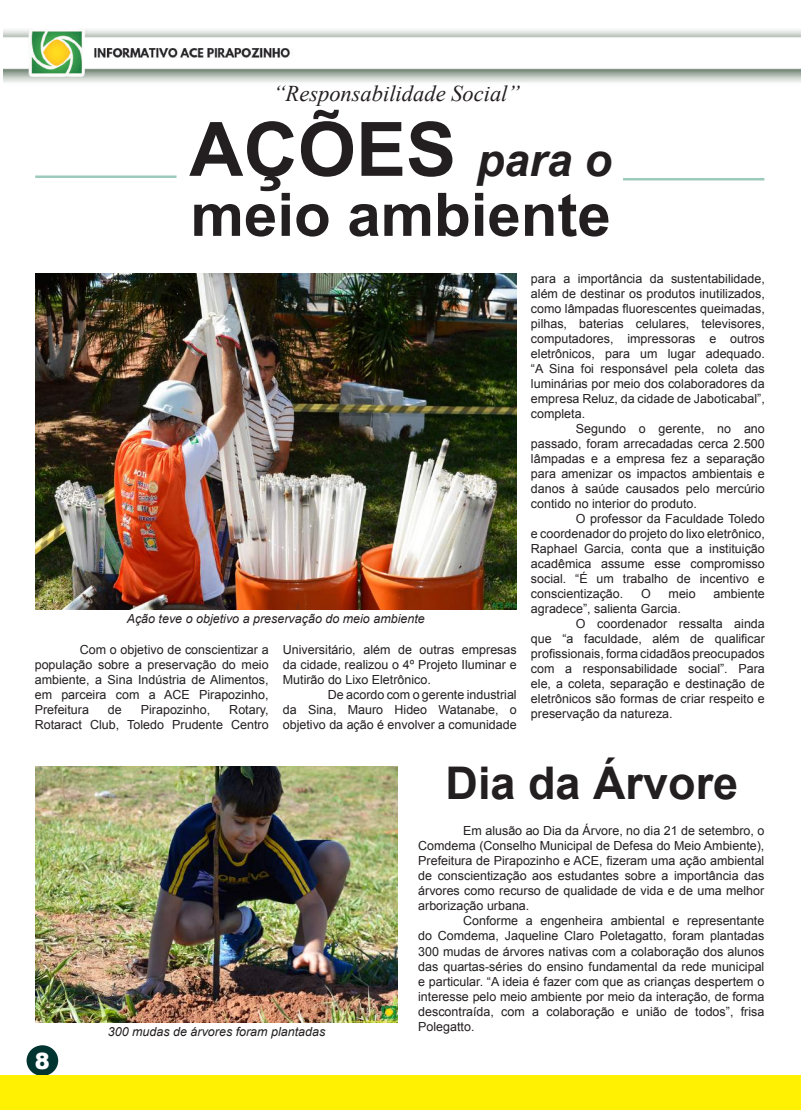
<style>
.page{position:relative;width:801px;height:1110px;background:#fff}
.page>*{position:absolute;margin:0;border:0;box-sizing:border-box;transform-origin:0 0}
.t1{font:700 75px "Arial";color:#231f20}
.t2{font:700 60px "Arial";color:#231f20}
.t3{font:700 45px "Arial";color:#231f20}
.t4{font:italic 22.5px "Times New Roman";color:#231f20}
.t5{font:900 22.5px "Arial";color:#fff}
.t6{font:12.5px/15px "Arial";color:#231f20;text-align:justify}
.t7{font:italic 12.5px "Arial";color:#231f20}
.s1{font-style:italic;font-size:45px}
</style>
<div class="page">
<img style="left:4px;top:29px;width:797px;height:1045px">
<div style="left:27px;top:1044px;width:31px;height:31px;background:#003431;border-radius:50%"></div>
<div style="left:0;top:1074px;width:801px;height:35px;background:#fff101"></div>
<img style="left:35px;top:273px;width:482px;height:336px">
<hr style="left:623px;top:178px;width:141px;height:2px;background:#9ccabd">
<hr style="left:35px;top:175px;width:141px;height:3px;background:#9ccabd">
<img style="left:35px;top:766px;width:363px;height:256px">
<h3 class="t4" style="left:273px;top:78px;width:248px">“Responsabilidade Social”</h3>
<h1 class="t1" style="left:189px;top:96px;width:424px">AÇÕES <span class="s1">para o</span></h1>
<h2 class="t2" style="left:191px;top:172px;width:422px">meio ambiente</h2>
<p class="t7" style="left:127px;top:610px;width:300px">Ação teve o objetivo a preservação do meio ambiente</p>
<p class="t6" style="left:35px;top:642px;width:235px;text-indent:45px">Com o objetivo de conscientizar a população sobre a preservação do meio ambiente, a Sina Indústria de Alimentos, em parceira com a ACE Pirapozinho, Prefeitura</p>
<p class="t6" style="left:283px;top:642px;width:235px">Universitário, além de outras empresas da cidade, realizou o 4º Projeto Iluminar e Mutirão do Lixo Eletrônico.</p>
<p class="t6" style="left:283px;top:687px;width:235px;text-indent:45px">De acordo com o gerente industrial da Sina, Mauro Hideo Watanabe, o objetivo da ação é envolver a comunidade</p>
<p class="t6" style="left:35px;top:702px;width:235px;text-align:right">Rotary,<br>Rotaract Club, Toledo Prudente Centro</p>
<p class="t6" style="left:108px;top:702px;width:15px">de</p>
<p class="t6" style="left:141px;top:702px;width:71px">Pirapozinho,</p>
<p class="t6" style="left:531px;top:271px;width:235px">para a importância da sustentabilidade, além de destinar os produtos inutilizados, como lâmpadas fluorescentes queimadas, pilhas, baterias celulares, televisores, computadores, impressoras e outros eletrônicos, para um lugar adequado. “A Sina foi responsável pela coleta das luminárias por meio dos colaboradores da empresa Reluz, da cidade de Jaboticabal”, completa.</p>
<p class="t6" style="left:531px;top:421px;width:235px;text-indent:45px">Segundo o gerente, no ano passado, foram arrecadadas cerca 2.500 lâmpadas e a empresa fez a separação para amenizar os impactos ambientais e danos à saúde causados pelo mercúrio contido no interior do produto.</p>
<p class="t6" style="left:531px;top:511px;width:235px;text-indent:45px">O professor da Faculdade Toledo e coordenador do projeto do lixo eletrônico, Raphael Garcia, conta que a instituição acadêmica assume esse compromisso social. “É um trabalho de incentivo e conscientização.</p>
<p class="t6" style="left:641px;top:586px;width:11px">O</p>
<p class="t6" style="left:668px;top:586px;width:29px">meio</p>
<p class="t6" style="left:713px;top:586px;width:53px">ambiente</p>
<p class="t6" style="left:531px;top:601px;width:152px">agradece”, salienta Garcia.</p>
<p class="t6" style="left:576px;top:616px;width:190px">O coordenador ressalta ainda</p>
<p class="t6" style="left:531px;top:631px;width:235px">que “a faculdade, além de qualificar</p>
<p class="t6" style="left:531px;top:646px;width:235px">profissionais, forma cidadãos preocupados</p>
<p class="t6" style="left:531px;top:661px;width:235px">com a responsabilidade social”. Para</p>
<p class="t6" style="left:531px;top:676px;width:235px">ele, a coleta, separação e destinação de</p>
<p class="t6" style="left:531px;top:691px;width:235px">eletrônicos são formas de criar respeito e</p>
<p class="t6" style="left:531px;top:706px;width:143px">preservação da natureza.</p>
<h3 class="t5" style="left:35px;top:1043px;width:17px">8</h3>
<p class="t7" style="left:108px;top:1022px;width:219px">300 mudas de árvores foram plantadas</p>
<h3 class="t3" style="left:445px;top:751px;width:294px">Dia da Árvore</h3>
<p class="t6" style="left:418px;top:823px;width:348px;text-indent:45px">Em alusão ao Dia da Árvore, no dia 21 de setembro, o Comdema (Conselho Municipal de Defesa do Meio Ambiente), Prefeitura de Pirapozinho e ACE, fizeram uma ação ambiental de conscientização aos estudantes sobre a importância das árvores como recurso de qualidade de vida e de uma melhor arborização urbana.</p>
<p class="t6" style="left:418px;top:913px;width:348px;text-indent:45px">Conforme a engenheira ambiental e representante do Comdema, Jaqueline Claro Poletagatto, foram plantadas 300 mudas de árvores nativas com a colaboração dos alunos das quartas-séries do ensino fundamental da rede municipal e particular. “A ideia é fazer com que as crianças despertem o interesse pelo meio ambiente por meio da interação, de forma descontraída, com a colaboração e união de todos”, frisa Polegatto.</p>
</div>
